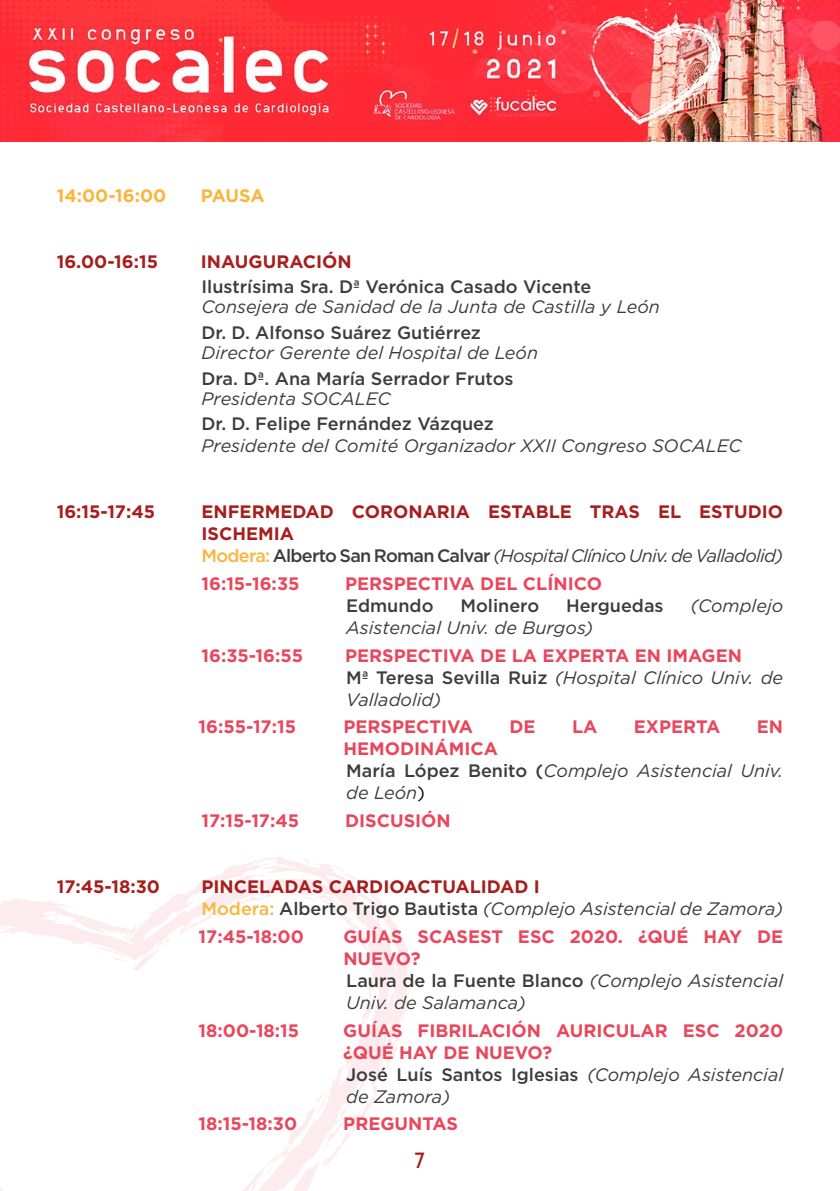
<style>
.page{position:relative;width:840px;height:1191px;background:#fff}
.page>*{position:absolute;margin:0;border:0;box-sizing:border-box;transform-origin:0 0}
.t1{font:22px "Animosa";color:#a61f1e}
.t2{font:italic 18px/22px "Gotham";color:#3c3c3b}
.t3{font:700 18px/22px "Gotham";color:#e8475c}
.t4{font:700 18px/22px "Gotham";color:#a61f1e}
.t5{font:500 18px "Gotham";color:#3c3c3b}
.t6{font:700 18px "Gotham";color:#fab53c}
.s1{font-weight:500;color:#fab53c}
.s2{font-weight:500;color:#3c3c3b}
.s3{font-weight:400;font-style:italic;color:#3c3c3b}
.s4{font-weight:700;font-style:normal;color:#e8475c}
.s5{font-weight:500;font-style:normal}
.s6{font-style:normal;color:#000}
.s7{font-weight:700;font-style:normal;color:#a61f1e}
.s8{font-weight:500;font-style:normal;color:#fab53c}
</style>
<div class="page">
<img style="left:0;top:0;width:839px;height:142px">
<svg style="left:0;top:857px;width:410px;height:237px"></svg>
<svg style="left:94px;top:946px;width:35px;height:20px"></svg>
<svg style="left:171px;top:931px;width:6px;height:8px"></svg>
<svg style="left:75px;top:907px;width:7px;height:5px"></svg>
<svg style="left:199px;top:917px;width:4px;height:3px"></svg>
<svg style="left:137px;top:918px;width:10px;height:11px"></svg>
<svg style="left:192px;top:894px;width:11px;height:4px"></svg>
<svg style="left:220px;top:873px;width:50px;height:14px"></svg>
<svg style="left:191px;top:882px;width:4px;height:4px"></svg>
<svg style="left:293px;top:895px;width:32px;height:11px"></svg>
<svg style="left:299px;top:874px;width:8px;height:3px"></svg>
<svg style="left:337px;top:908px;width:5px;height:4px"></svg>
<svg style="left:301px;top:858px;width:15px;height:9px"></svg>
<svg style="left:337px;top:871px;width:21px;height:11px"></svg>
<svg style="left:364px;top:902px;width:6px;height:7px"></svg>
<svg style="left:371px;top:985px;width:2px;height:12px"></svg>
<svg style="left:360px;top:1021px;width:7px;height:6px"></svg>
<svg style="left:408px;top:983px;width:2px;height:17px"></svg>
<svg style="left:243px;top:1094px;width:132px;height:97px"></svg>
<p class="t6" style="left:57px;top:183px;width:111px">14:00-16:00</p>
<p class="t6" style="left:201px;top:183px;width:65px">PAUSA</p>
<p class="t4" style="left:57px;top:250px;width:103px">16.00-16:15</p>
<p class="t4" style="left:201px;top:250px;width:152px">INAUGURACIÓN</p>
<p class="t5" style="left:201px;top:275px;width:391px">Ilustrísima Sra. Dª Verónica Casado Vicente</p>
<p class="t2" style="left:201px;top:295px;width:459px">Consejera de Sanidad de la Junta de Castilla y León</p>
<p class="t5" style="left:201px;top:321px;width:281px">Dr. D. Alfonso Suárez Gutiérrez</p>
<p class="t2" style="left:201px;top:341px;width:338px">Director Gerente del Hospital de León</p>
<p class="t5" style="left:201px;top:366px;width:313px">Dra. Dª. Ana María Serrador Frutos</p>
<p class="t2" style="left:201px;top:387px;width:191px">Presidenta SOCALEC</p>
<p class="t5" style="left:201px;top:412px;width:294px">Dr. D. Felipe Fernández Vázquez</p>
<p class="t2" style="left:201px;top:434px;width:541px">Presidente del Comité Organizador XXII Congreso SOCALEC</p>
<p class="t4" style="left:57px;top:501px;width:100px">16:15-17:45</p>
<p class="t4" style="left:201px;top:501px;width:583px">ENFERMEDAD CORONARIA ESTABLE TRAS EL ESTUDIO<br>ISCHEMIA<br><span class="s1">Modera:</span> <span class="s2">Alberto San Roman Calvar</span> <span class="s3">(Hospital Clínico Univ. de Valladolid)</span></p>
<p class="t3" style="left:201px;top:572px;width:99px">16:15-16:35</p>
<p class="t3" style="left:345px;top:572px;width:258px">PERSPECTIVA DEL CLÍNICO</p>
<p class="t5" style="left:346px;top:594px;width:89px">Edmundo</p>
<p class="t5" style="left:460px;top:594px;width:80px">Molinero</p>
<p class="t5" style="left:565px;top:594px;width:99px">Herguedas</p>
<p class="t2" style="left:690px;top:594px;width:94px">(Complejo</p>
<p class="t2" style="left:346px;top:616px;width:248px">Asistencial Univ. de Burgos)</p>
<p class="t3" style="left:201px;top:644px;width:103px">16:35-16:55</p>
<p class="t2" style="left:345px;top:644px;width:439px"><span class="s4">PERSPECTIVA DE LA EXPERTA EN IMAGEN<br></span><span class="s5">Mª Teresa Sevilla Ruiz</span> (Hospital Clínico Univ. de<br>Valladolid)</p>
<p class="t3" style="left:198px;top:716px;width:99px">16:55-17:15</p>
<p class="t3" style="left:343px;top:716px;width:131px">PERSPECTIVA</p>
<p class="t3" style="left:509px;top:716px;width:28px">DE</p>
<p class="t3" style="left:571px;top:716px;width:27px">LA</p>
<p class="t3" style="left:633px;top:716px;width:88px">EXPERTA</p>
<p class="t3" style="left:756px;top:716px;width:28px">EN</p>
<p class="t2" style="left:343px;top:737px;width:441px"><span class="s4">HEMODINÁMICA<br></span><span class="s5">María López Benito (</span>Complejo Asistencial Univ. de León<span class="s6">)</span></p>
<p class="t3" style="left:201px;top:809px;width:99px">17:15-17:45</p>
<p class="t3" style="left:345px;top:809px;width:107px">DISCUSIÓN</p>
<p class="t4" style="left:57px;top:875px;width:105px">17:45-18:30</p>
<p class="t2" style="left:201px;top:875px;width:583px"><span class="s7">PINCELADAS CARDIOACTUALIDAD I<br></span><span class="s8">Modera:</span> <span class="s5">Alberto Trigo Bautista</span> (Complejo Asistencial de Zamora)</p>
<p class="t3" style="left:198px;top:925px;width:107px">17:45-18:00</p>
<p class="t2" style="left:343px;top:925px;width:441px"><span class="s4">GUÍAS SCASEST ESC 2020. ¿QUÉ HAY DE<br>NUEVO?<br></span><span class="s5">Laura de la Fuente Blanco</span> (Complejo Asistencial<br>Univ. de Salamanca)</p>
<p class="t3" style="left:198px;top:1019px;width:102px">18:00-18:15</p>
<p class="t3" style="left:343px;top:1019px;width:441px">GUÍAS FIBRILACIÓN AURICULAR ESC 2020 ¿QUÉ HAY DE NUEVO?<br><span class="s2">José Luís Santos Iglesias</span> <span class="s3">(Complejo Asistencial de Zamora)</span></p>
<p class="t3" style="left:198px;top:1112px;width:100px">18:15-18:30</p>
<p class="t3" style="left:343px;top:1112px;width:116px">PREGUNTAS</p>
<p class="t1" style="left:414px;top:1142px;width:13px">7</p>
</div>
